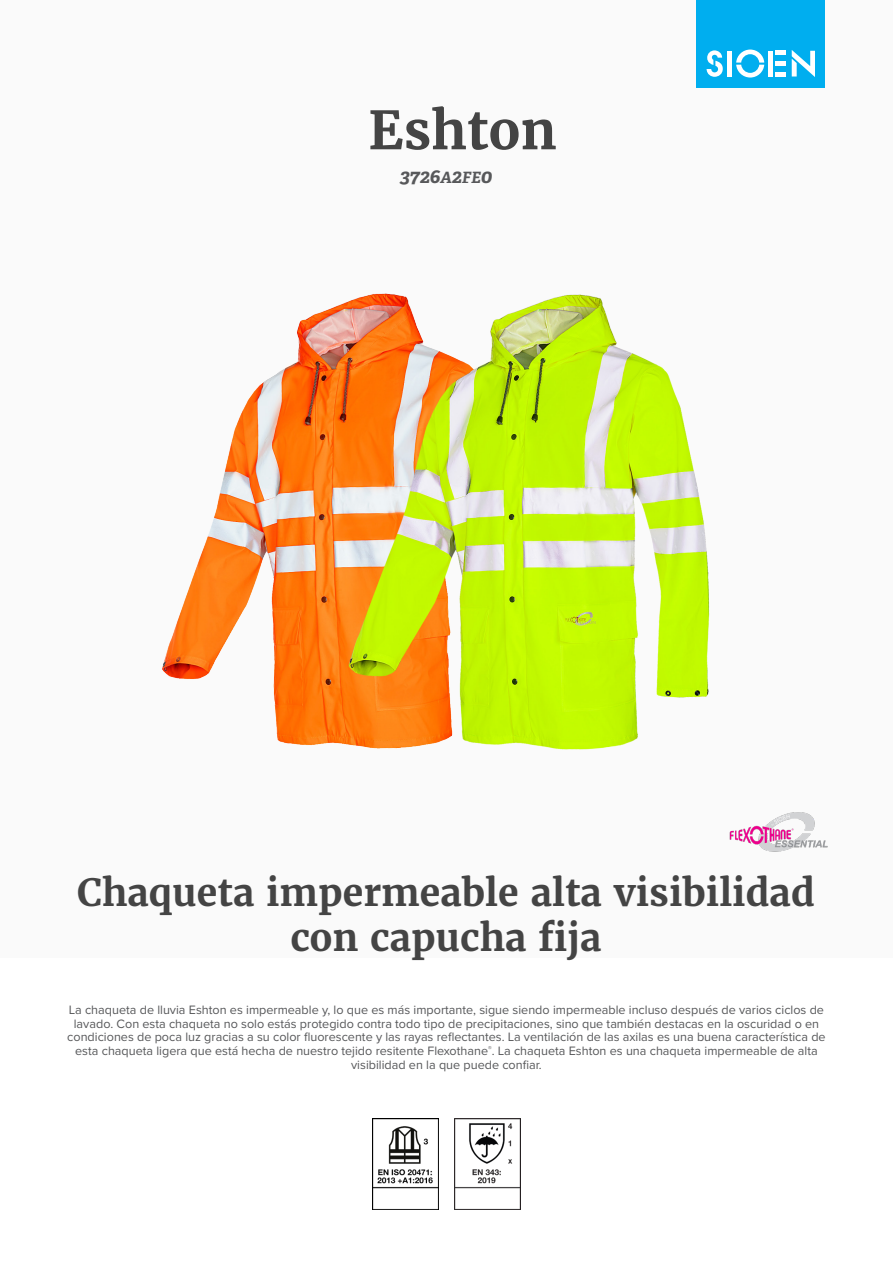
<style>
.page{position:relative;width:893px;height:1263px;background:#fff}
.page>*{position:absolute;margin:0;border:0;box-sizing:border-box;transform-origin:0 0}
.product_name{font:700 52.5px "Merriweather";color:#444}
.product_h2{font:700 37.5px/45px "Merriweather";color:#444;text-align:center}
.product_ref{font:italic 700 19.5px "Adelle";color:#57585a}
.product_description{font:12.6px/13.6px "Proxima Nova";color:#57585a;text-align:center}
.s1{font-size:15.6px}
</style>
<div class="page">
<div style="left:0;top:0;width:893px;height:957px;background:#fafafa"></div>
<div style="left:697px;top:0;width:128px;height:88px;background:#00aeef"></div>
<svg style="left:707px;top:50px;width:16px;height:27px"></svg>
<svg style="left:736px;top:50px;width:28px;height:28px"></svg>
<div style="left:727px;top:51px;width:5px;height:26px;background:#fff"></div>
<div style="left:768px;top:51px;width:5px;height:26px;background:#fff"></div>
<div style="left:775px;top:72px;width:11px;height:5px;background:#fff"></div>
<div style="left:775px;top:61px;width:11px;height:5px;background:#fff"></div>
<hr style="left:775px;top:51px;width:11px;height:4px;background:#fff">
<svg style="left:792px;top:50px;width:23px;height:27px"></svg>
<img style="left:783px;top:812px;width:45px;height:39px">
<img style="left:372px;top:1118px;width:66px;height:92px">
<img style="left:454px;top:1118px;width:67px;height:92px">
<img style="left:162px;top:328px;width:136px;height:417px">
<img style="left:298px;top:293px;width:485px;height:559px">
<p class="product_name" style="left:368px;top:97px;width:190px">Eshton</p>
<p class="product_ref" style="left:400px;top:164px;width:94px">3726<span class="s1">A</span>2<span class="s1">FE</span>0</p>
<p class="product_h2" style="left:77px;top:869px;width:739px">Chaqueta impermeable alta visibilidad con capucha fija</p>
<p class="product_description" style="left:67px;top:1002px;width:760px">La chaqueta de lluvia Eshton es impermeable y, lo que es más importante, sigue siendo impermeable incluso después de varios ciclos de lavado. Con esta chaqueta no solo estás protegido contra todo tipo de precipitaciones, sino que también destacas en la oscuridad o en condiciones de poca luz gracias a su color fluorescente y las rayas reflectantes. La ventilación de las axilas es una buena característica de esta chaqueta ligera que está hecha de nuestro tejido resitente Flexothane<sup>®</sup>. La chaqueta Eshton es una chaqueta impermeable de alta visibilidad en la que puede confiar.</p>
</div>
